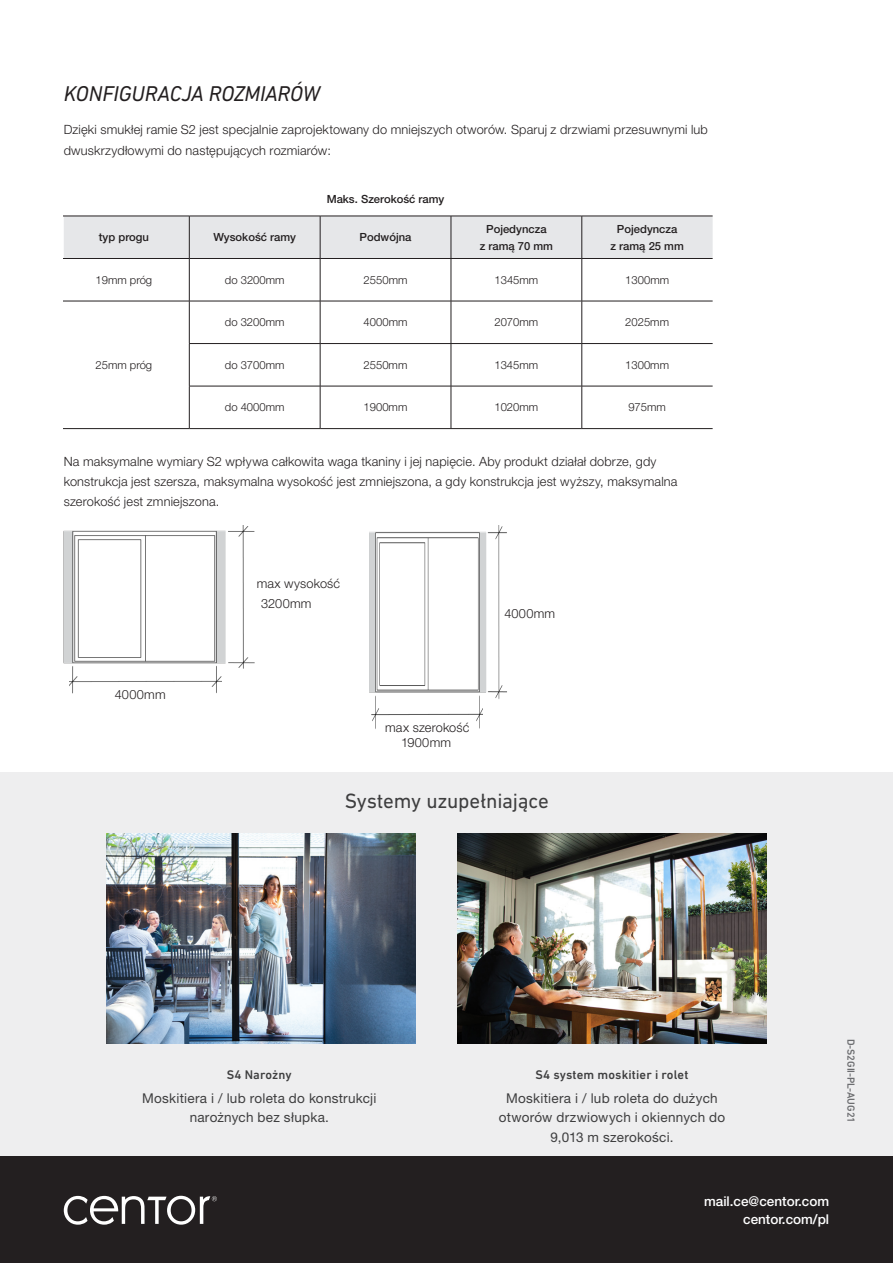
<style>
.page{position:relative;width:893px;height:1263px;background:#fff}
.page>*{position:absolute;margin:0;border:0;box-sizing:border-box;transform-origin:0 0}
.Heading_1{font:italic 21.75px "DIN Next LT Pro";letter-spacing:-.01em;color:#231f20}
.Heading_90K{font:21px "DIN Next LT Pro";letter-spacing:-.01em;color:#3e3e3f}
.Body{font:13.5px/19.5px "Helvetica Neue LT Pro";letter-spacing:.02em;color:#3e3e3f;text-align:center}
.Address_-_right_just{font:500 13.5px "Helvetica Neue LT Pro";color:#fff}
.Body_copy{font:300 12.75px/20.2px "Helvetica Neue LT Pro";letter-spacing:.015em;color:#231f20}
.Heading_3{font:500 12.75px "DIN Next LT Pro";letter-spacing:.01em;color:#3e3e3f}
.t1{font:300 11.25px "Helvetica Neue LT Pro";color:#231f20}
.t2{font:500 11.25px/17.2px "Helvetica Neue LT Pro";color:#231f20;text-align:center}
.t3{font:500 10.5px "DIN Next LT Pro";letter-spacing:-.01em;color:#6c6d70}
</style>
<div class="page">
<img style="left:369px;top:526px;width:138px;height:203px">
<div style="left:483px;top:695px;width:8px;height:78px;background:#fff"></div>
<div style="left:377px;top:718px;width:97px;height:68px;background:#fff"></div>
<div style="left:364px;top:694px;width:7px;height:84px;background:#fff"></div>
<div style="left:0;top:772px;width:893px;height:385px;background:#eeeeef"></div>
<img style="left:106px;top:834px;width:309px;height:210px">
<img style="left:458px;top:834px;width:308px;height:210px">
<div style="left:0;top:1157px;width:893px;height:106px;background:#231f20"></div>
<svg style="left:64px;top:1196px;width:153px;height:29px"></svg>
<img style="left:63px;top:526px;width:192px;height:168px">
<div style="left:59px;top:665px;width:10px;height:67px;background:#fff"></div>
<div style="left:249px;top:559px;width:14px;height:79px;background:#fff"></div>
<div style="left:222px;top:665px;width:12px;height:65px;background:#fff"></div>
<div style="left:76px;top:685px;width:133px;height:60px;background:#fff"></div>
<div style="left:503px;top:566px;width:10px;height:95px;background:#fff"></div>
<div style="left:64px;top:217px;width:649px;height:41px;background:#e6e7e9"></div>
<hr style="left:64px;top:216px;width:125px;height:1px;background:#231f20">
<hr style="left:189px;top:216px;width:131px;height:1px;background:#231f20">
<hr style="left:320px;top:216px;width:131px;height:1px;background:#231f20">
<hr style="left:320px;top:216px;width:1px;height:42px;background:#231f20">
<hr style="left:451px;top:216px;width:131px;height:1px;background:#231f20">
<hr style="left:451px;top:216px;width:1px;height:42px;background:#231f20">
<hr style="left:582px;top:216px;width:131px;height:1px;background:#231f20">
<hr style="left:582px;top:216px;width:1px;height:42px;background:#231f20">
<hr style="left:64px;top:258px;width:125px;height:1px;background:#231f20">
<hr style="left:189px;top:258px;width:131px;height:1px;background:#231f20">
<hr style="left:320px;top:258px;width:131px;height:1px;background:#231f20">
<hr style="left:320px;top:259px;width:1px;height:42px;background:#231f20">
<hr style="left:451px;top:258px;width:131px;height:1px;background:#231f20">
<hr style="left:451px;top:259px;width:1px;height:42px;background:#231f20">
<hr style="left:582px;top:258px;width:131px;height:1px;background:#231f20">
<hr style="left:582px;top:259px;width:1px;height:42px;background:#231f20">
<hr style="left:64px;top:301px;width:125px;height:1px;background:#231f20">
<hr style="left:189px;top:301px;width:131px;height:1px;background:#231f20">
<hr style="left:320px;top:301px;width:131px;height:1px;background:#231f20">
<hr style="left:320px;top:301px;width:1px;height:42px;background:#231f20">
<hr style="left:451px;top:301px;width:131px;height:1px;background:#231f20">
<hr style="left:451px;top:301px;width:1px;height:42px;background:#231f20">
<hr style="left:582px;top:301px;width:131px;height:1px;background:#231f20">
<hr style="left:582px;top:301px;width:1px;height:42px;background:#231f20">
<hr style="left:189px;top:343px;width:131px;height:1px;background:#231f20">
<hr style="left:320px;top:343px;width:131px;height:1px;background:#231f20">
<hr style="left:320px;top:344px;width:1px;height:42px;background:#231f20">
<hr style="left:451px;top:343px;width:131px;height:1px;background:#231f20">
<hr style="left:451px;top:344px;width:1px;height:42px;background:#231f20">
<hr style="left:582px;top:343px;width:131px;height:1px;background:#231f20">
<hr style="left:582px;top:344px;width:1px;height:42px;background:#231f20">
<hr style="left:320px;top:386px;width:1px;height:42px;background:#231f20">
<hr style="left:451px;top:386px;width:1px;height:42px;background:#231f20">
<hr style="left:582px;top:386px;width:1px;height:42px;background:#231f20">
<hr style="left:189px;top:386px;width:131px;height:1px;background:#231f20">
<hr style="left:320px;top:386px;width:131px;height:1px;background:#231f20">
<hr style="left:451px;top:386px;width:131px;height:1px;background:#231f20">
<hr style="left:582px;top:386px;width:131px;height:1px;background:#231f20">
<hr style="left:64px;top:428px;width:125px;height:1px;background:#231f20">
<hr style="left:189px;top:428px;width:131px;height:1px;background:#231f20">
<hr style="left:320px;top:428px;width:131px;height:1px;background:#231f20">
<hr style="left:451px;top:428px;width:131px;height:1px;background:#231f20">
<hr style="left:582px;top:428px;width:131px;height:1px;background:#231f20">
<hr style="left:189px;top:216px;width:1px;height:42px;background:#231f20">
<hr style="left:189px;top:259px;width:1px;height:42px;background:#231f20">
<hr style="left:189px;top:301px;width:1px;height:42px;background:#231f20">
<hr style="left:189px;top:344px;width:1px;height:42px;background:#231f20">
<hr style="left:189px;top:386px;width:1px;height:42px;background:#231f20">
<p class="Heading_1" style="left:64px;top:81px;width:258px">KONFIGURACJA ROZMIARÓW</p>
<p class="Body_copy" style="left:64px;top:119px;width:646px">Dzięki smukłej ramie S2 jest specjalnie zaprojektowany do mniejszych otworów. Sparuj z drzwiami przesuwnymi lub dwuskrzydłowymi do następujących rozmiarów:</p>
<p class="t2" style="left:327px;top:190px;width:119px">Maks. Szerokość ramy</p>
<p class="t2" style="left:99px;top:228px;width:52px">typ progu</p>
<p class="t2" style="left:213px;top:228px;width:84px">Wysokość ramy</p>
<p class="t2" style="left:360px;top:228px;width:53px">Podwójna</p>
<p class="t2" style="left:480px;top:220px;width:75px">Pojedyncza<br>z ramą 70 mm</p>
<p class="t2" style="left:610px;top:220px;width:75px">Pojedyncza<br>z ramą 25 mm</p>
<p class="t1" style="left:96px;top:273px;width:58px">19mm próg</p>
<p class="t1" style="left:225px;top:273px;width:61px">do 3200mm</p>
<p class="t1" style="left:364px;top:273px;width:45px">2550mm</p>
<p class="t1" style="left:494px;top:273px;width:45px">1345mm</p>
<p class="t1" style="left:625px;top:273px;width:45px">1300mm</p>
<p class="t1" style="left:96px;top:358px;width:58px">25mm próg</p>
<p class="t1" style="left:225px;top:315px;width:61px">do 3200mm</p>
<p class="t1" style="left:364px;top:315px;width:45px">4000mm</p>
<p class="t1" style="left:494px;top:315px;width:45px">2070mm</p>
<p class="t1" style="left:625px;top:315px;width:45px">2025mm</p>
<p class="t1" style="left:225px;top:358px;width:61px">do 3700mm</p>
<p class="t1" style="left:364px;top:358px;width:45px">2550mm</p>
<p class="t1" style="left:494px;top:358px;width:45px">1345mm</p>
<p class="t1" style="left:625px;top:358px;width:45px">1300mm</p>
<p class="t1" style="left:225px;top:400px;width:61px">do 4000mm</p>
<p class="t1" style="left:364px;top:400px;width:45px">1900mm</p>
<p class="t1" style="left:494px;top:400px;width:45px">1020mm</p>
<p class="t1" style="left:628px;top:400px;width:39px">975mm</p>
<p class="Body_copy" style="left:64px;top:451px;width:615px">Na maksymalne wymiary S2 wpływa całkowita waga tkaniny i jej napięcie. Aby produkt działał dobrze, gdy konstrukcja jest szersza, maksymalna wysokość jest zmniejszona, a gdy konstrukcja jest wyższy, maksymalna szerokość jest zmniejszona.</p>
<p class="Body_copy" style="left:115px;top:684px;width:52px">4000mm</p>
<p class="Body_copy" style="left:257px;top:573px;width:85px">max wysokość</p>
<p class="Body_copy" style="left:261px;top:593px;width:52px">3200mm</p>
<p class="Body_copy" style="left:504px;top:603px;width:52px">4000mm</p>
<p class="Body_copy" style="left:385px;top:717px;width:86px">max szerokość</p>
<p class="Body_copy" style="left:401px;top:732px;width:52px">1900mm</p>
<p class="Heading_90K" style="left:345px;top:788px;width:206px">Systemy uzupełniające</p>
<p class="Heading_3" style="left:227px;top:1067px;width:66px">S4 Narożny</p>
<p class="Body" style="left:142px;top:1088px;width:236px">Moskitiera i / lub roleta do konstrukcji narożnych bez słupka.</p>
<p class="Heading_3" style="left:536px;top:1067px;width:154px">S4 system moskitier i rolet</p>
<p class="Body" style="left:499px;top:1088px;width:228px">Moskitiera i / lub roleta do dużych otworów drzwiowych i okiennych do<br>9,013 m szerokości.</p>
<p class="t3" style="left:857px;top:1039px;width:85px;rotate:90deg">D-S2GII-PL-AUG21</p>
<p class="Address_-_right_just" style="left:704px;top:1193px;width:127px">mail.ce@centor.com</p>
<p class="Address_-_right_just" style="left:743px;top:1211px;width:88px">centor.com/pl</p>
</div>
